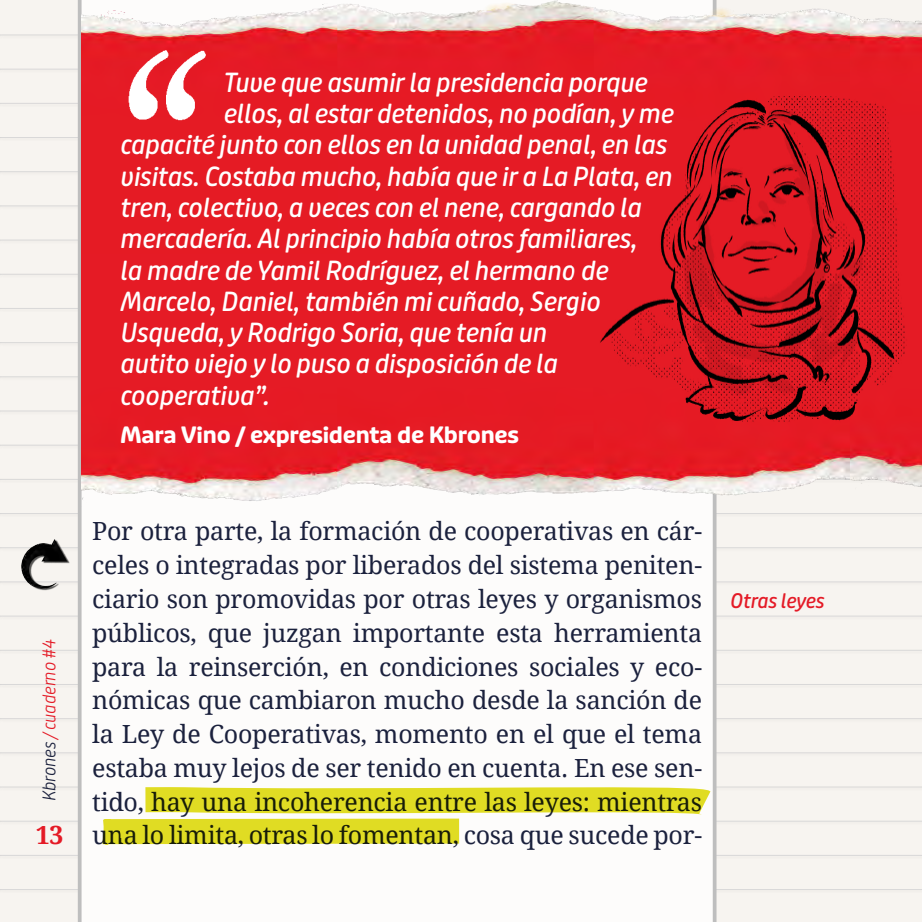
<style>
.page{position:relative;width:922px;height:922px;background:#fff}
.page>*{position:absolute;margin:0;border:0;box-sizing:border-box;transform-origin:0 0}
.TESTIMONIOS{font:italic 26.25px "Puffin Display Soft Medm";letter-spacing:-.01em;color:#fff}
.BASE_TEXTO{font:25px/33.8px "Droid Serif";letter-spacing:-.01em;color:#1b213d;text-align:justify}
.t1{font:700 25px "Droid Serif";color:#e41a26}
.quien_testimonia{font:700 22.5px "Puffin Display Soft";letter-spacing:-.01em;color:#fff}
.Testos_MARGEN{font:italic 20px "Puffin Display Soft Medm";letter-spacing:-.01em;color:#e41a26}
.t2{font:italic 300 17.5px "Puffin Display Soft";letter-spacing:-.01em;color:#e41a26}
.s1{color:#1b213d}
</style>
<div class="page">
<div style="left:0;top:0;width:921px;height:921px;background:#f7f4f0"></div>
<div style="left:0;top:204px;width:921px;height:5px;background:#e8e6e4"></div>
<hr style="left:0;top:205px;width:921px;height:1px;background:#d9d8d8">
<div style="left:0;top:272px;width:921px;height:6px;background:#f2efeb"></div>
<hr style="left:0;top:274px;width:921px;height:1px;background:#d9d8d8">
<div style="left:0;top:136px;width:921px;height:5px;background:#f2efeb"></div>
<hr style="left:0;top:137px;width:921px;height:1px;background:#d9d8d8">
<div style="left:0;top:477px;width:921px;height:6px;background:#f3f0ec"></div>
<hr style="left:0;top:479px;width:921px;height:1px;background:#d9d8d8">
<div style="left:0;top:546px;width:921px;height:5px;background:#eceae7"></div>
<hr style="left:0;top:547px;width:921px;height:1px;background:#d9d8d8">
<div style="left:0;top:614px;width:921px;height:5px;background:#000;opacity:.1"></div>
<hr style="left:0;top:615px;width:921px;height:1px;background:#d9d8d8">
<div style="left:0;top:341px;width:921px;height:5px;background:#efece9"></div>
<hr style="left:0;top:342px;width:921px;height:1px;background:#d9d8d8">
<div style="left:0;top:409px;width:921px;height:5px;background:#e7e4e2"></div>
<hr style="left:0;top:410px;width:921px;height:1px;background:#d9d8d8">
<div style="left:0;top:750px;width:921px;height:6px;background:#f2efeb"></div>
<hr style="left:0;top:752px;width:921px;height:1px;background:#d9d8d8">
<div style="left:0;top:819px;width:921px;height:5px;background:#000;opacity:.1"></div>
<hr style="left:0;top:820px;width:921px;height:1px;background:#d9d8d8">
<div style="left:0;top:682px;width:921px;height:6px;background:#000;opacity:.1"></div>
<hr style="left:0;top:683px;width:921px;height:1px;background:#d9d8d8">
<div style="left:0;top:887px;width:921px;height:5px;background:#000;opacity:.1"></div>
<hr style="left:0;top:888px;width:921px;height:1px;background:#d9d8d8">
<div style="left:0;top:67px;width:921px;height:6px;background:#f2efeb"></div>
<hr style="left:0;top:69px;width:921px;height:1px;background:#d9d8d8">
<div style="left:0;top:170px;width:921px;height:5px;background:#edeae7"></div>
<hr style="left:0;top:171px;width:921px;height:1px;background:#d9d8d8">
<div style="left:0;top:238px;width:921px;height:6px;background:#000;opacity:.1"></div>
<hr style="left:0;top:239px;width:921px;height:1px;background:#d9d8d8">
<div style="left:0;top:306px;width:921px;height:6px;background:#f3f0ec"></div>
<hr style="left:0;top:308px;width:921px;height:1px;background:#d9d8d8">
<div style="left:0;top:101px;width:921px;height:6px;background:#f2efec"></div>
<hr style="left:0;top:103px;width:921px;height:1px;background:#d9d8d8">
<div style="left:0;top:511px;width:921px;height:6px;background:#f2efeb"></div>
<hr style="left:0;top:513px;width:921px;height:1px;background:#d9d8d8">
<div style="left:0;top:580px;width:921px;height:5px;background:#e8e5e3"></div>
<hr style="left:0;top:581px;width:921px;height:1px;background:#d9d8d8">
<div style="left:0;top:375px;width:921px;height:5px;background:#eae8e5"></div>
<hr style="left:0;top:376px;width:921px;height:1px;background:#d9d8d8">
<div style="left:0;top:443px;width:921px;height:5px;background:#000;opacity:.1"></div>
<hr style="left:0;top:444px;width:921px;height:1px;background:#d9d8d8">
<div style="left:0;top:716px;width:921px;height:6px;background:#f2efeb"></div>
<hr style="left:0;top:718px;width:921px;height:1px;background:#d9d8d8">
<div style="left:0;top:785px;width:921px;height:5px;background:#000;opacity:.1"></div>
<hr style="left:0;top:786px;width:921px;height:1px;background:#d9d8d8">
<div style="left:0;top:853px;width:921px;height:5px;background:#000;opacity:.1"></div>
<hr style="left:0;top:854px;width:921px;height:1px;background:#d9d8d8">
<div style="left:0;top:648px;width:921px;height:5px;background:#000;opacity:.1"></div>
<hr style="left:0;top:649px;width:921px;height:1px;background:#d9d8d8">
<div style="left:0;top:33px;width:921px;height:6px;background:#f2efeb"></div>
<hr style="left:0;top:35px;width:921px;height:1px;background:#d9d8d8">
<div style="left:78px;top:0;width:638px;height:921px;background:#fdfcfb"></div>
<svg style="left:0;top:614px;width:3px;height:5px"></svg>
<svg style="left:0;top:409px;width:3px;height:5px"></svg>
<svg style="left:0;top:819px;width:3px;height:5px"></svg>
<svg style="left:0;top:682px;width:3px;height:6px"></svg>
<svg style="left:0;top:887px;width:3px;height:5px"></svg>
<svg style="left:0;top:238px;width:3px;height:6px"></svg>
<svg style="left:0;top:443px;width:3px;height:5px"></svg>
<svg style="left:0;top:785px;width:3px;height:5px"></svg>
<svg style="left:0;top:853px;width:3px;height:5px"></svg>
<svg style="left:0;top:648px;width:3px;height:5px"></svg>
<img style="left:19px;top:539px;width:52px;height:51px">
<img style="left:82px;top:0;width:839px;height:513px">
<img style="left:122px;top:41px;width:87px;height:87px">
<img style="left:572px;top:53px;width:349px;height:397px">
<svg style="left:91px;top:784px;width:623px;height:62px"></svg>
<p class="t2" style="left:39px;top:801px;width:164px;rotate:-90deg"><span class="s1">Kbrones</span> / cuaderno #4</p>
<p class="t1" style="left:36px;top:817px;width:29px">13</p>
<p class="TESTIMONIOS" style="left:224px;top:67px;width:425px">Tuve que asumir la presidencia porque</p>
<p class="TESTIMONIOS" style="left:224px;top:98px;width:452px">ellos, al estar detenidos, no podían, y me</p>
<p class="TESTIMONIOS" style="left:120px;top:129px;width:548px">capacité junto con ellos en la unidad penal, en las</p>
<p class="TESTIMONIOS" style="left:120px;top:161px;width:553px">visitas. Costaba mucho, había que ir a La Plata, en</p>
<p class="TESTIMONIOS" style="left:120px;top:192px;width:523px">tren, colectivo, a veces con el nene, cargando la</p>
<p class="TESTIMONIOS" style="left:120px;top:223px;width:518px">mercadería. Al principio había otros familiares,</p>
<p class="TESTIMONIOS" style="left:120px;top:254px;width:489px">la madre de Yamil Rodríguez, el hermano de</p>
<p class="TESTIMONIOS" style="left:120px;top:286px;width:482px">Marcelo, Daniel, también mi cuñado, Sergio</p>
<p class="TESTIMONIOS" style="left:120px;top:317px;width:428px">Usqueda, y Rodrigo Soria, que tenía un</p>
<p class="TESTIMONIOS" style="left:120px;top:348px;width:439px">autito viejo y lo puso a disposición de la</p>
<p class="TESTIMONIOS" style="left:120px;top:379px;width:151px">cooperativa”.</p>
<p class="quien_testimonia" style="left:120px;top:421px;width:400px">Mara Vino / expresidenta de Kbrones</p>
<p class="BASE_TEXTO" style="left:92px;top:514px;width:611px">Por otra parte, la formación de cooperativas en cár&shy;celes o integradas por liberados del sistema peniten&shy;ciario son promovidas por otras leyes y organismos públicos, que juzgan importante esta herramienta para la reinserción, en condiciones sociales y eco&shy;nómicas que cambiaron mucho desde la sanción de la Ley de Cooperativas, momento en el que el tema estaba muy lejos de ser tenido en cuenta. En ese sen&shy;tido, hay una incoherencia entre las leyes: mientras una lo limita, otras lo fomentan, cosa que sucede por-</p>
<p class="Testos_MARGEN" style="left:730px;top:589px;width:96px">Otras leyes</p>
</div>
